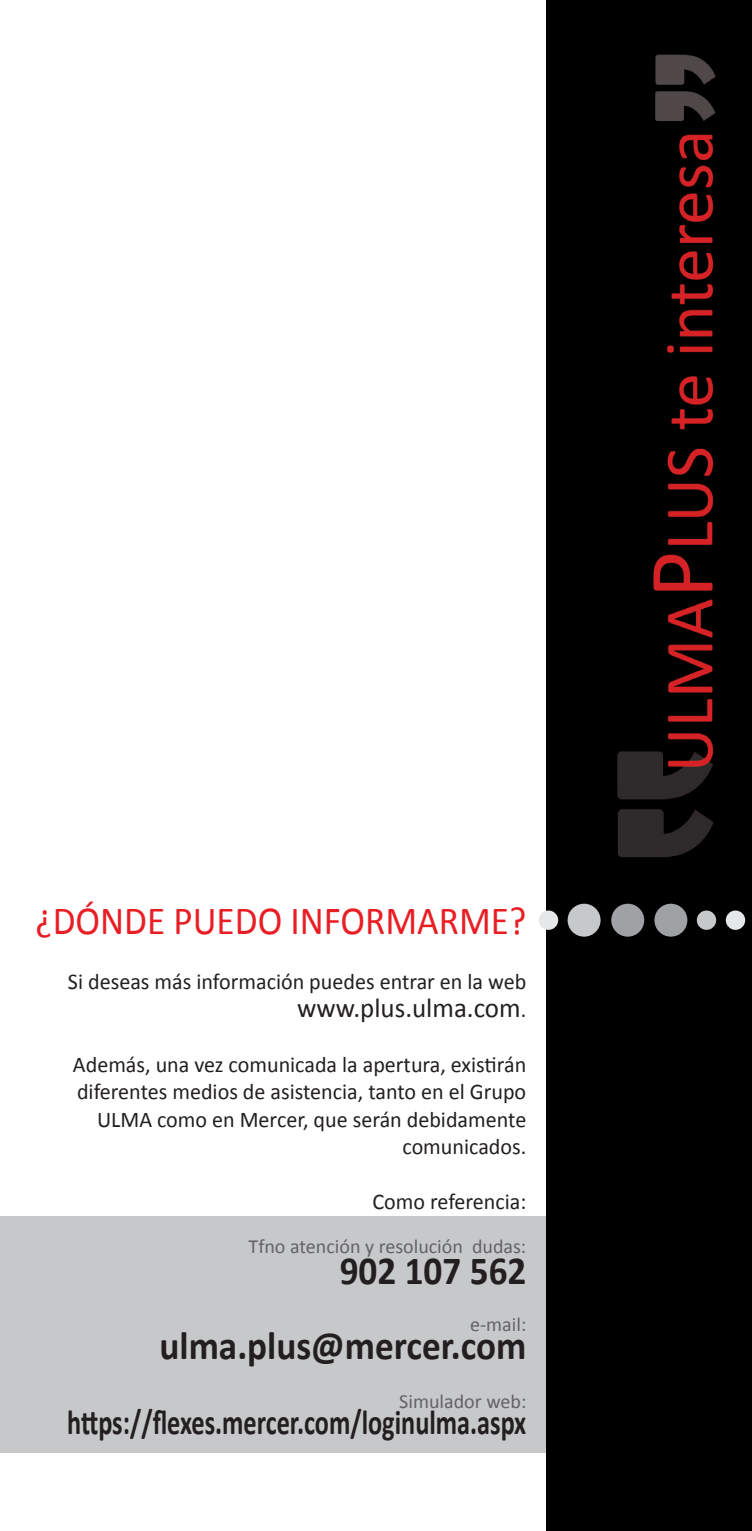
<style>
.page{position:relative;width:752px;height:1531px;background:#fff}
.page>*{position:absolute;margin:0;border:0;box-sizing:border-box;transform-origin:0 0}
.t1{font:700 40px/75px "Calibri";color:#231f20;text-align:right;scale:.93 1}
.t2{font:40px "Calibri";color:#e81e24;scale:.93 1}
.t3{font:700 35px "Calibri";color:#231f20;scale:.75 1}
.t4{font:27.5px "Calibri";color:#231f20}
.t5{font:22.5px/27.5px "Calibri";color:#231f20;text-align:right}
.t6{font:20px "Calibri";color:#636366}
.s1{font-size:22.5px}
</style>
<div class="page">
<div style="left:0;top:1216px;width:751px;height:237px;background:#c7c8ca"></div>
<div style="left:546px;top:0;width:205px;height:1531px;background:#000"></div>
<div style="left:538px;top:910px;width:20px;height:20px;background:#e6e7e9;border-radius:50%"></div>
<div style="left:567px;top:904px;width:33px;height:32px;background:#c7c8ca;border-radius:50%"></div>
<div style="left:611px;top:904px;width:33px;height:32px;background:#a0a1a5;border-radius:50%"></div>
<div style="left:654px;top:904px;width:33px;height:32px;background:#a0a1a5;border-radius:50%"></div>
<div style="left:696px;top:910px;width:19px;height:20px;background:#c7c8ca;border-radius:50%"></div>
<div style="left:725px;top:910px;width:19px;height:20px;background:#e6e7e9;border-radius:50%"></div>
<h1 class="t2" style="left:35px;top:895px;width:529px">¿DÓNDE PUEDO INFORMARME?</h1>
<p class="t5" style="left:68px;top:968px;width:459px">Si deseas más información puedes entrar en la web</p>
<p class="t4" style="left:297px;top:990px;width:230px">www.plus.ulma.com<span class="s1">.</span></p>
<p class="t5" style="left:73px;top:1050px;width:454px">Además, una vez comunicada la apertura, existirán diferentes medios de asistencia, tanto en el Grupo ULMA como en Mercer, que serán debidamente comunicados.</p>
<p class="t5" style="left:372px;top:1188px;width:155px">Como referencia:</p>
<p class="t6" style="left:248px;top:1233px;width:279px">Tfno atención y resolución dudas:</p>
<h1 class="t1" style="left:159px;top:1233px;width:396px">902 107 562 ulma.plus@mercer.com</h1>
<p class="t6" style="left:470px;top:1311px;width:58px">e-mail:</p>
<p class="t6" style="left:399px;top:1389px;width:128px">Simulador web:</p>
<h2 class="t3" style="left:67px;top:1400px;width:613px">https://flexes.mercer.com/loginulma.aspx</h2>
</div>
